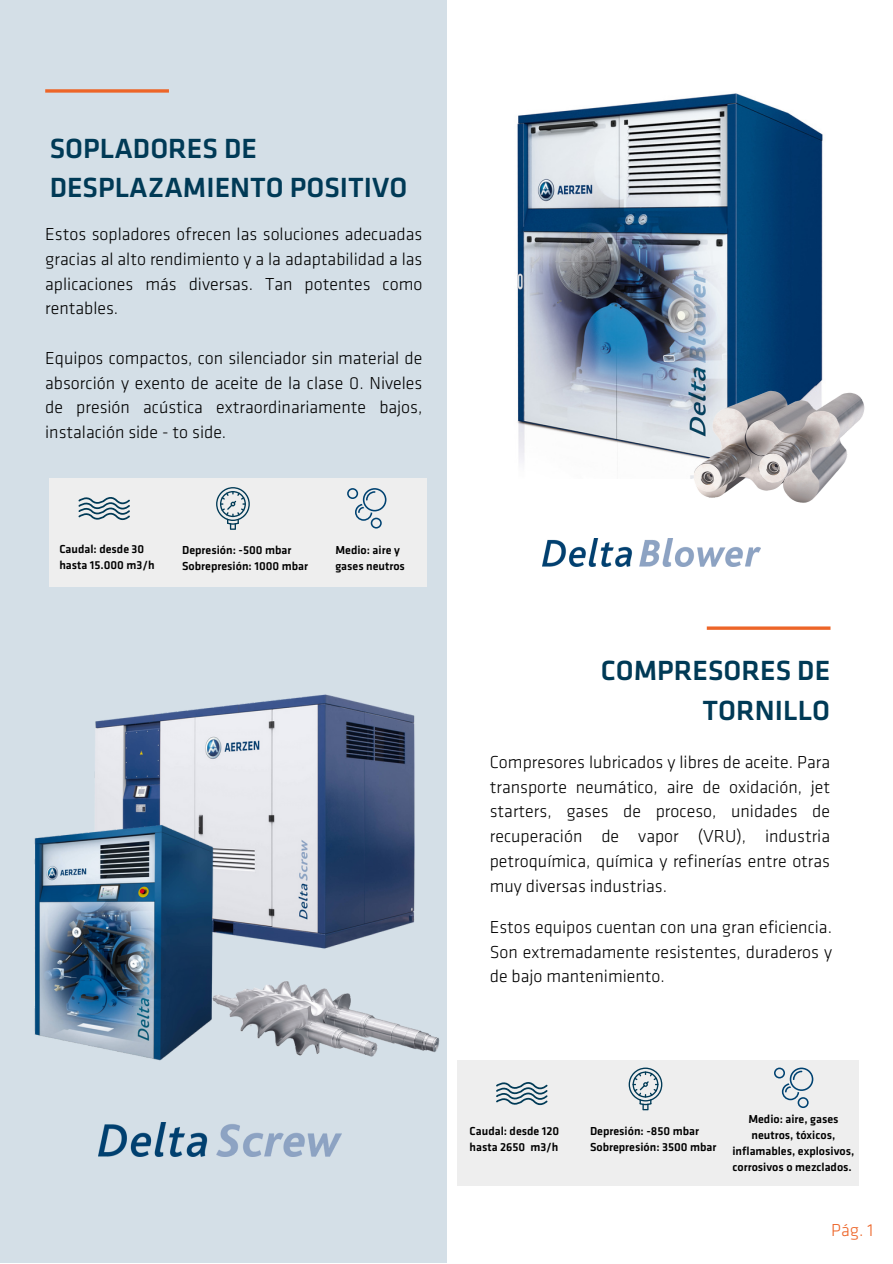
<style>
.page{position:relative;width:893px;height:1264px;background:#fff}
.page>*{position:absolute;margin:0;border:0;box-sizing:border-box;transform-origin:0 0}
.t1{font:500 28.8px/39.3px "Klavika";color:#003a56}
.t2{font:300 18px/24.8px "Klavika";color:#000;text-align:justify}
.t3{font:300 18px "Klavika";color:#ed6528}
.t4{font:500 12px/16px "Klavika";color:#000}
</style>
<div class="page">
<svg style="left:706px;top:626px;width:124px;height:4px"></svg>
<div style="left:0;top:0;width:446px;height:1262px;background:#d4dfe7"></div>
<svg style="left:45px;top:89px;width:124px;height:4px"></svg>
<div style="left:50px;top:478px;width:377px;height:108px;background:#eee"></div>
<svg style="left:78px;top:497px;width:52px;height:24px"></svg>
<svg style="left:216px;top:487px;width:34px;height:43px"></svg>
<svg style="left:347px;top:488px;width:39px;height:40px"></svg>
<img style="left:517px;top:93px;width:306px;height:370px">
<img style="left:690px;top:360px;width:175px;height:143px">
<img style="left:543px;top:538px;width:217px;height:28px">
<div style="left:458px;top:1060px;width:400px;height:125px;background:#eee"></div>
<svg style="left:496px;top:1082px;width:51px;height:24px"></svg>
<svg style="left:628px;top:1067px;width:34px;height:43px"></svg>
<svg style="left:774px;top:1067px;width:39px;height:41px"></svg>
<img style="left:224px;top:977px;width:223px;height:110px">
<img style="left:98px;top:1122px;width:243px;height:34px">
<img style="left:95px;top:694px;width:320px;height:255px">
<img style="left:34px;top:821px;width:190px;height:240px">
<p class="t1" style="left:50px;top:130px;width:359px">SOPLADORES DE<br>DESPLAZAMIENTO POSITIVO</p>
<p class="t2" style="left:45px;top:222px;width:378px">Estos sopladores ofrecen las soluciones adecuadas gracias al alto rendimiento y a la adaptabilidad a las aplicaciones más diversas. Tan potentes como rentables.</p>
<p class="t2" style="left:45px;top:346px;width:378px">Equipos compactos, con silenciador sin material de absorción y exento de aceite de la clase 0. Niveles de presión acústica extraordinariamente bajos, instalación side - to side.</p>
<p class="t4" style="left:59px;top:541px;width:97px">Caudal: desde 30 hasta 15.000 m3/h</p>
<p class="t4" style="left:182px;top:542px;width:111px">Depresión: -500 mbar</p>
<p class="t4" style="left:182px;top:558px;width:127px">Sobrepresión: 1000 mbar</p>
<p class="t4" style="left:335px;top:542px;width:71px">Medio: aire y gases neutros</p>
<p class="t1" style="left:600px;top:652px;width:231px;text-align:right">COMPRESORES DE<br>TORNILLO</p>
<p class="t2" style="left:489px;top:750px;width:342px">Compresores lubricados y libres de aceite. Para transporte neumático, aire de oxidación, jet starters, gases de proceso, unidades de recuperación de vapor (VRU), industria petroquímica, química y refinerías entre otras muy diversas industrias.</p>
<p class="t2" style="left:489px;top:915px;width:344px">Estos equipos cuentan con una gran eficiencia.<br>Son extremadamente resistentes, duraderos y de bajo mantenimiento.</p>
<p class="t4" style="left:469px;top:1123px;width:91px">Caudal: desde 120 hasta 2650 m3/h</p>
<p class="t4" style="left:590px;top:1123px;width:110px">Depresión: -850 mbar</p>
<p class="t4" style="left:590px;top:1139px;width:128px">Sobrepresión: 3500 mbar</p>
<p class="t4" style="left:732px;top:1111px;width:123px;text-align:center">Medio: aire, gases neutros, tóxicos, inflamables, explosivos, corrosivos o mezclados.</p>
<p class="t3" style="left:831px;top:1219px;width:43px">Pág. 1</p>
</div>
